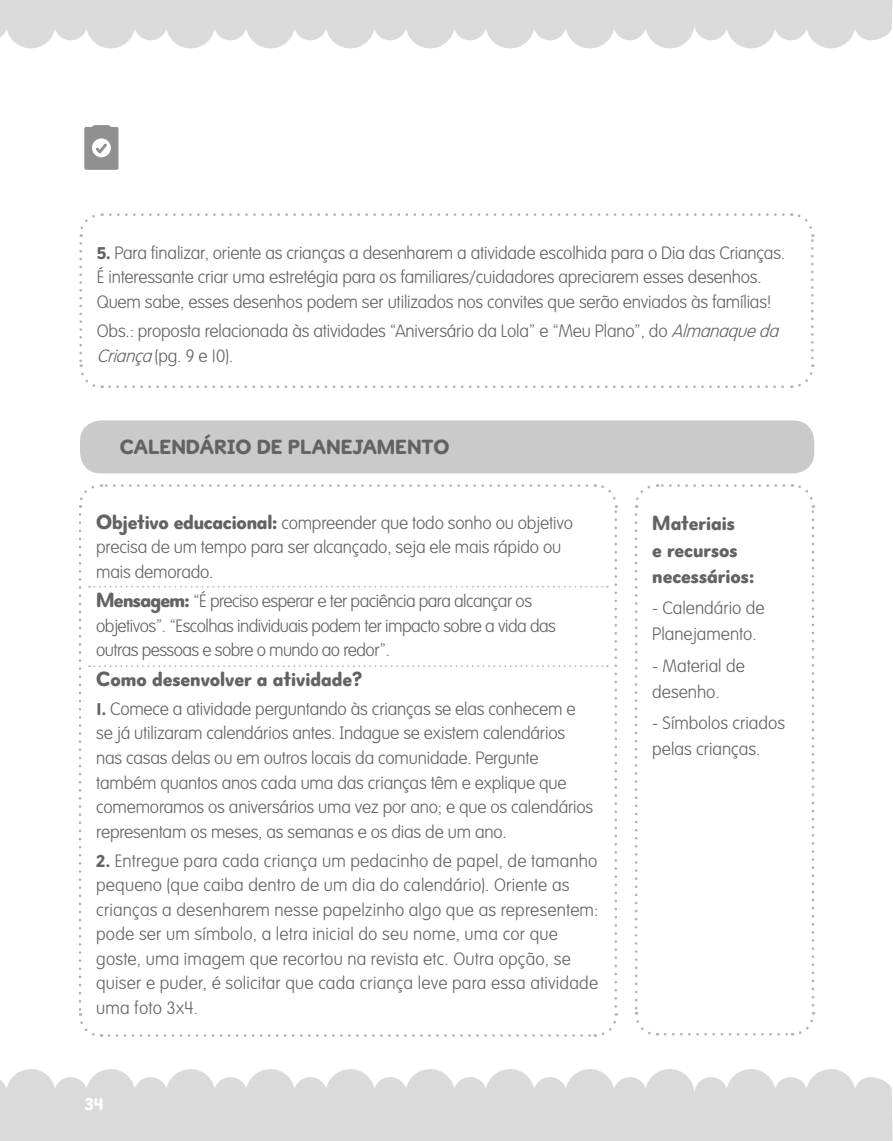
<style>
.page{position:relative;width:893px;height:1141px;background:#fff}
.page>*{position:absolute;margin:0;border:0;box-sizing:border-box;transform-origin:0 0}
.t1{font:900 21px/26.2px "Sesame Teaching";color:#646363}
.t2{font:100 17.5px/24.5px "Sesame Wkshp";letter-spacing:-.01em;color:#646363}
.t3{font:100 17.5px/24.5px "Sesame Wkshp";letter-spacing:.01em;color:#646363}
.t4{font:100 17.5px/24.5px "Sesame Wkshp";letter-spacing:-.03em;color:#646363}
.t5{font:900 17.5px "Sesame Teaching";color:#fff}
.s1{font-family:"Sesame Teaching";font-weight:900}
.s2{font-style:italic}
.s3{font-family:"Sesame Teaching";font-weight:900;font-size:21px}
</style>
<div class="page">
<svg style="left:0;top:1069px;width:893px;height:72px;fill:#dadada"></svg>
<svg style="left:0;top:0;width:893px;height:48px;fill:#dadada"></svg>
<svg style="left:79px;top:243px;width:24px;height:145px"></svg>
<svg style="left:110px;top:364px;width:705px;height:24px"></svg>
<svg style="left:791px;top:213px;width:23px;height:145px"></svg>
<svg style="left:79px;top:213px;width:704px;height:24px"></svg>
<svg style="left:634px;top:514px;width:24px;height:522px"></svg>
<svg style="left:665px;top:1012px;width:151px;height:24px"></svg>
<svg style="left:792px;top:484px;width:23px;height:521px"></svg>
<svg style="left:635px;top:484px;width:149px;height:24px"></svg>
<div style="left:80px;top:420px;width:734px;height:53px;background:#cacaca;border-radius:21px"></div>
<svg style="left:78px;top:484px;width:540px;height:553px"></svg>
<svg style="left:84px;top:125px;width:34px;height:45px"></svg>
<p class="t2" style="left:97px;top:241px;width:690px"><span class="s1">5.</span> Para finalizar, oriente as crianças a desenharem a atividade escolhida para o Dia das Crianças.<br>É interessante criar uma estretégia para os familiares/cuidadores apreciarem esses desenhos.<br>Quem sabe, esses desenhos podem ser utilizados nos convites que serão enviados às famílias!</p>
<p class="t2" style="left:97px;top:319px;width:688px">Obs.: proposta relacionada às atividades “Aniversário da Lola” e “Meu Plano”, do <span class="s2">Almanaqueda<br>Criança</span>( p g . 9 e 1 0 ) .</p>
<p class="t1" style="left:120px;top:434px;width:331px">CALENDÁRIO DE PLANEJAMENTO</p>
<p class="t2" style="left:96px;top:510px;width:478px"><span class="s3">Objetivo educacional:</span> compreender que todo sonho ou objetivo precisa de um tempo para ser alcançado, seja ele mais rápido ou mais demorado.</p>
<p class="t4" style="left:96px;top:589px;width:461px"><span class="s3">Mensagem:</span> “É preciso esperar e ter paciência para alcançar os objetivos”. “Escolhas individuais podem ter impacto sobre a vida das outras pessoas e sobre o mundo ao redor”.</p>
<p class="t1" style="left:96px;top:666px;width:268px">Como desenvolver a atividade?</p>
<p class="t2" style="left:96px;top:697px;width:499px"><span class="s1">1.</span> Comece a atividade perguntando às crianças se elas conhecem e se já utilizaram calendários antes. Indague se existem calendários nas casas delas ou em outros locais da comunidade. Pergunte também quantos anos cada uma das crianças têm e explique que comemoramos os aniversários uma vez por ano; e que os calendários representam os meses, as semanas e os dias de um ano.</p>
<p class="t3" style="left:96px;top:849px;width:504px"><span class="s1">2.</span> Entregue para cada criança um pedacinho de papel, de tamanho pequeno (que caiba dentro de um dia do calendário). Oriente as crianças a desenharem nesse papelzinho algo que as representem: pode ser um símbolo, a letra inicial do seu nome, uma cor que goste, uma imagem que recortou na revista etc. Outra opção, se quiser e puder, é solicitar que cada criança leve para essa atividade uma foto 3x4.</p>
<p class="t5" style="left:84px;top:1094px;width:21px">34</p>
<p class="t1" style="left:652px;top:511px;width:104px">Materiais<br>e recursos necessários:</p>
<p class="t2" style="left:652px;top:595px;width:114px;line-height:26.2px">- Calendário de<br>Planejamento.</p>
<p class="t2" style="left:652px;top:652px;width:94px;line-height:26.2px">- Material de desenho.</p>
<p class="t2" style="left:652px;top:710px;width:134px;line-height:26.2px">- Símbolos criados pelas crianças.</p>
</div>
